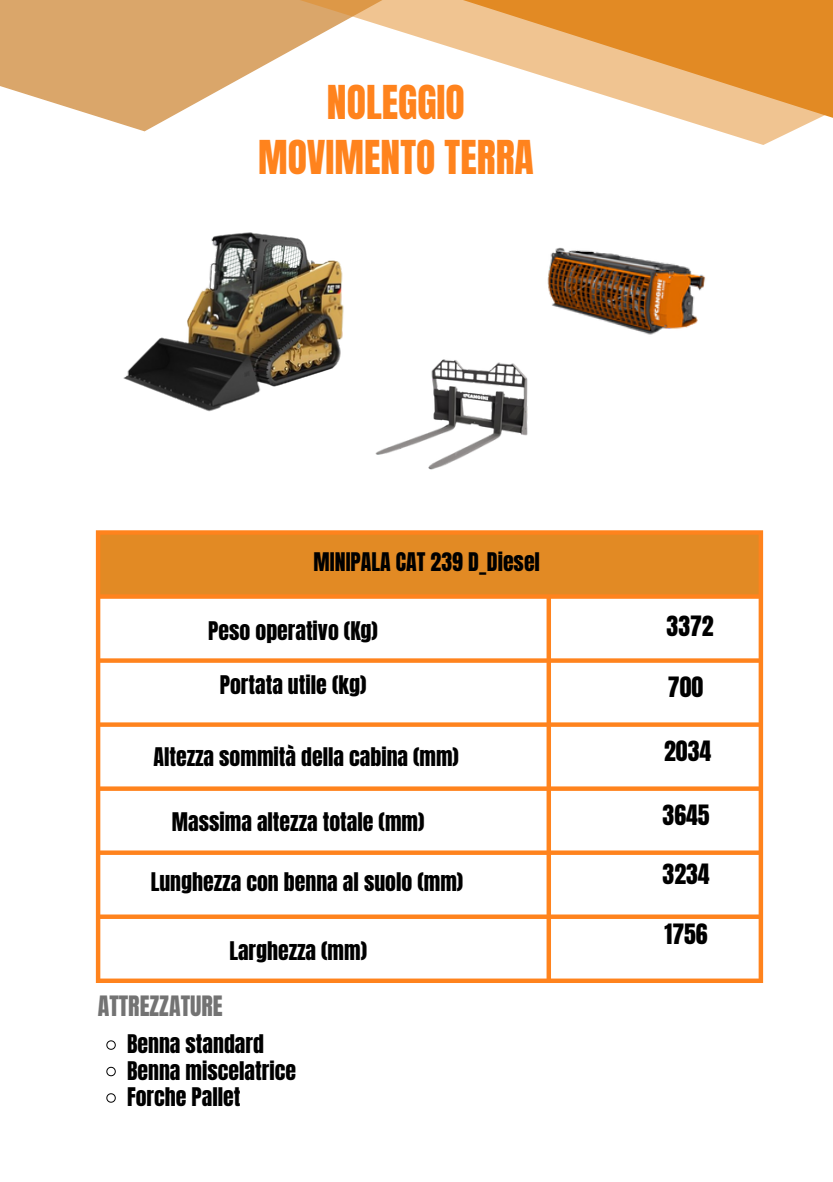
<style>
.page{position:relative;width:833px;height:1182px;background:#fff}
.page>*{position:absolute;margin:0;border:0;box-sizing:border-box;transform-origin:0 0}
.t1{font:39.67px/55.1px "Anton";color:#ff831d;text-align:center}
.t2{font:23.85px "Anton";color:#737373}
.t3{font:23.77px "Anton";color:#000}
.t4{font:21.83px "Anton";color:#000}
</style>
<div class="page">
<img style="left:123px;top:232px;width:221px;height:180px">
<img style="left:547px;top:247px;width:159px;height:88px">
<img style="left:375px;top:359px;width:153px;height:111px">
<svg style="left:106px;top:1040px;width:10px;height:9px"></svg>
<svg style="left:106px;top:1066px;width:10px;height:10px"></svg>
<svg style="left:106px;top:1093px;width:10px;height:9px"></svg>
<svg style="left:96px;top:530px;width:667px;height:452px"></svg>
<svg style="left:0;top:0;width:832px;height:145px"></svg>
<p class="t1" style="left:258px;top:76px;width:277px">NOLEGGIO<br>MOVIMENTO TERRA</p>
<p class="t4" style="left:313px;top:546px;width:228px">MINIPALA CAT 239 D_Diesel</p>
<p class="t4" style="left:208px;top:615px;width:171px">Peso operativo (Kg)</p>
<p class="t4" style="left:220px;top:669px;width:148px">Portata utile (kg)</p>
<p class="t4" style="left:153px;top:740px;width:307px">Altezza sommità della cabina (mm)</p>
<p class="t4" style="left:172px;top:806px;width:254px">Massima altezza totale (mm)</p>
<p class="t4" style="left:151px;top:866px;width:314px">Lunghezza con benna al suolo (mm)</p>
<h2 class="t4" style="left:229px;top:935px;width:139px">Larghezza (mm)</h2>
<p class="t2" style="left:98px;top:989px;width:126px">ATTREZZATURE</p>
<p class="t4" style="left:127px;top:1028px;width:138px">Benna standard</p>
<p class="t4" style="left:127px;top:1054px;width:170px">Benna miscelatrice</p>
<p class="t4" style="left:127px;top:1081px;width:115px">Forche Pallet</p>
<p class="t3" style="left:666px;top:608px;width:49px">3372</p>
<p class="t3" style="left:668px;top:670px;width:37px">700</p>
<p class="t3" style="left:664px;top:733px;width:49px">2034</p>
<p class="t3" style="left:662px;top:797px;width:49px">3645</p>
<p class="t3" style="left:662px;top:857px;width:49px">3234</p>
<p class="t3" style="left:664px;top:916px;width:45px">1756</p>
</div>
